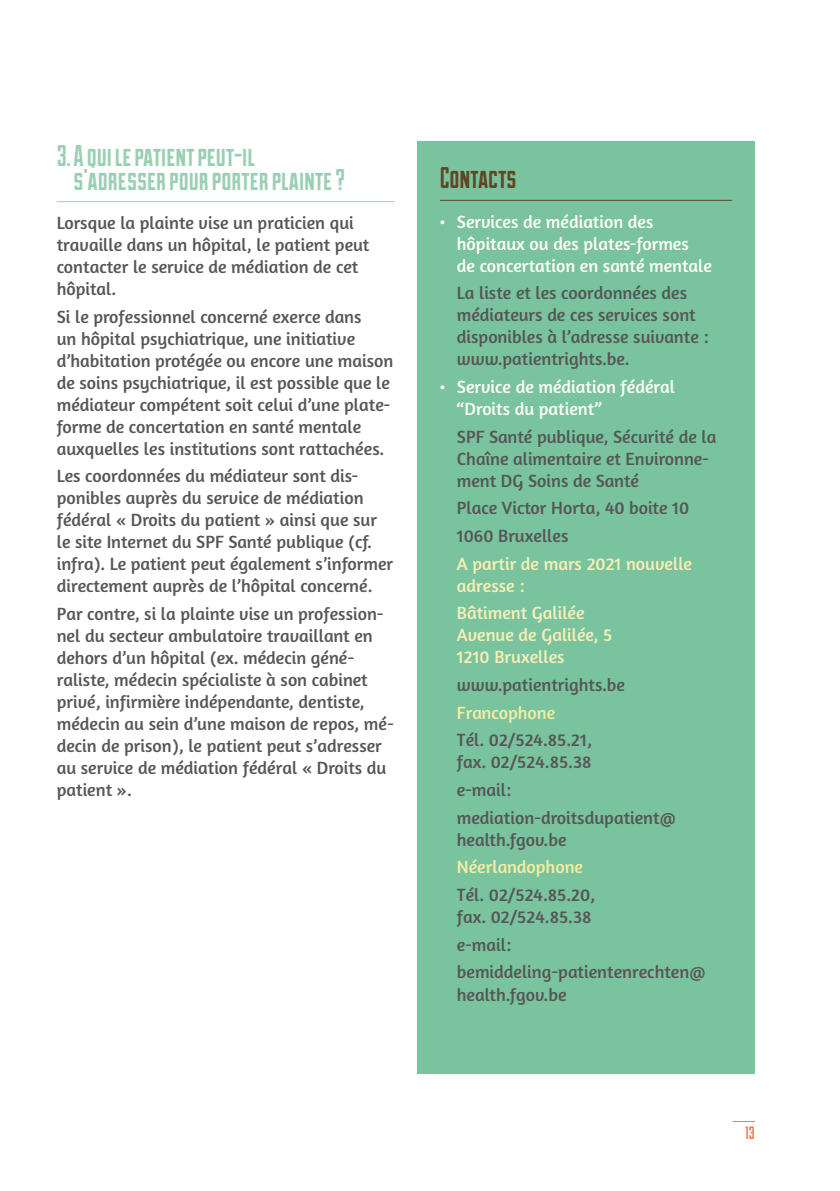
<style>
.page{position:relative;width:840px;height:1191px;background:#fff}
.page>*{position:absolute;margin:0;border:0;box-sizing:border-box;transform-origin:0 0}
.HEADING_1{font:30px/24px "Duke Fill";color:#9acfb3}
.HEADING_1-2{font:30px "Duke Fill";color:#604625}
.Brood{font:18px/22px "Amaranth";color:#565655}
.Bullet{font:18px/22px "Amaranth";color:#565655}
.t1{font:18px/22px "Amaranth";color:#fffef5}
.Bullet-2{font:18px/22px "Amaranth";color:#f9efb6}
.Bullet-3{font:18px "Amaranth";color:#f7eca2}
.t2{font:18px "Duke Fill";color:#ef7c55}
</style>
<div class="page">
<svg style="left:732px;top:1121px;width:22px;height:1px"></svg>
<hr style="left:57px;top:201px;width:337px;height:1px;background:#9acfb3">
<div style="left:417px;top:142px;width:337px;height:932px;background:#79c39f"></div>
<hr style="left:439px;top:200px;width:292px;height:1px;background:#604625">
<p class="HEADING_1" style="left:74px;top:143px;width:273px;text-indent:-17px">3. A qui le patient peut-il s’adresser pour porter plainte?</p>
<p class="Brood" style="left:57px;top:211px;width:314px">Lorsque la plainte vise un praticien qui travaille dans un hôpital, le patient peut contacter le service de médiation de cet hôpital.</p>
<p class="Brood" style="left:57px;top:305px;width:338px">Si le professionnel concerné exerce dans<br>un hôpital psychiatrique, une initiative d’habitation protégée ou encore une maison de soins psychiatrique, il est possible que le médiateur compétent soit celui d’une plate&shy;forme de concertation en santé mentale auxquelles les institutions sont rattachées.</p>
<p class="Brood" style="left:57px;top:465px;width:338px">Les coordonnées du médiateur sont dis&shy;ponibles auprès du service de médiation fédéral « Droits du patient » ainsi que sur le site Internet du SPF Santé publique (cf. infra). Le patient peut également s’informer directement auprès de l’hôpital concerné.</p>
<p class="Brood" style="left:57px;top:602px;width:338px">Par contre, si la plainte vise un profession&shy;nel du secteur ambulatoire travaillant en dehors d’un hôpital (ex. médecin géné&shy;raliste, médecin spécialiste à son cabinet privé, infirmière indépendante, dentiste, médecin au sein d’une maison de repos, mé&shy;decin de prison), le patient peut s’adresser au service de médiation fédéral « Droits du patient ».</p>
<p class="HEADING_1-2" style="left:439px;top:161px;width:78px">Contacts</p>
<p class="t1" style="left:456px;top:210px;width:256px;text-indent:-17px">• Services de médiation des hôpitaux ou des plates-formes<br>de concertation en santé mentale</p>
<p class="Bullet" style="left:456px;top:282px;width:253px">La liste et les coordonnées des médiateurs de ces services sont disponibles à l’adresse suivante : www.patientrights.be.</p>
<p class="t1" style="left:456px;top:375px;width:219px;text-indent:-17px">• Service de médiation fédéral “Droits du patient”</p>
<p class="Bullet" style="left:456px;top:425px;width:261px">SPF Santé publique, Sécurité de la<br>Chaîne alimentaire et Environne&shy;ment DG Soins de Santé</p>
<p class="Bullet" style="left:456px;top:497px;width:234px">Place Victor Horta, 40 boite 10</p>
<p class="Bullet" style="left:456px;top:524px;width:113px">1060 Bruxelles</p>
<p class="Bullet-2" style="left:456px;top:552px;width:237px">A partir de mars 2021 nouvelle adresse :</p>
<p class="Bullet-2" style="left:456px;top:602px;width:157px">Bâtiment Galilée<br>Avenue de Galilée, 5<br>1210 Bruxelles</p>
<p class="Bullet" style="left:456px;top:673px;width:169px">www.patientrights.be</p>
<p class="Bullet-3" style="left:456px;top:702px;width:100px">Francophone</p>
<p class="Bullet" style="left:456px;top:729px;width:137px">Tél. 02/524.85.21, fax. 02/524.85.38</p>
<p class="Bullet" style="left:456px;top:778px;width:56px">e-mail:</p>
<p class="Bullet" style="left:456px;top:806px;width:220px">mediation-droitsdupatient@ health.fgov.be</p>
<p class="Bullet-3" style="left:456px;top:856px;width:128px">Néerlandophone</p>
<p class="Bullet" style="left:456px;top:883px;width:140px">Tél. 02/524.85.20, fax. 02/524.85.38</p>
<p class="Bullet" style="left:456px;top:933px;width:56px">e-mail:</p>
<p class="Bullet" style="left:456px;top:961px;width:250px">bemiddeling-patientenrechten@ health.fgov.be</p>
<p class="t2" style="left:745px;top:1122px;width:11px">13</p>
</div>
